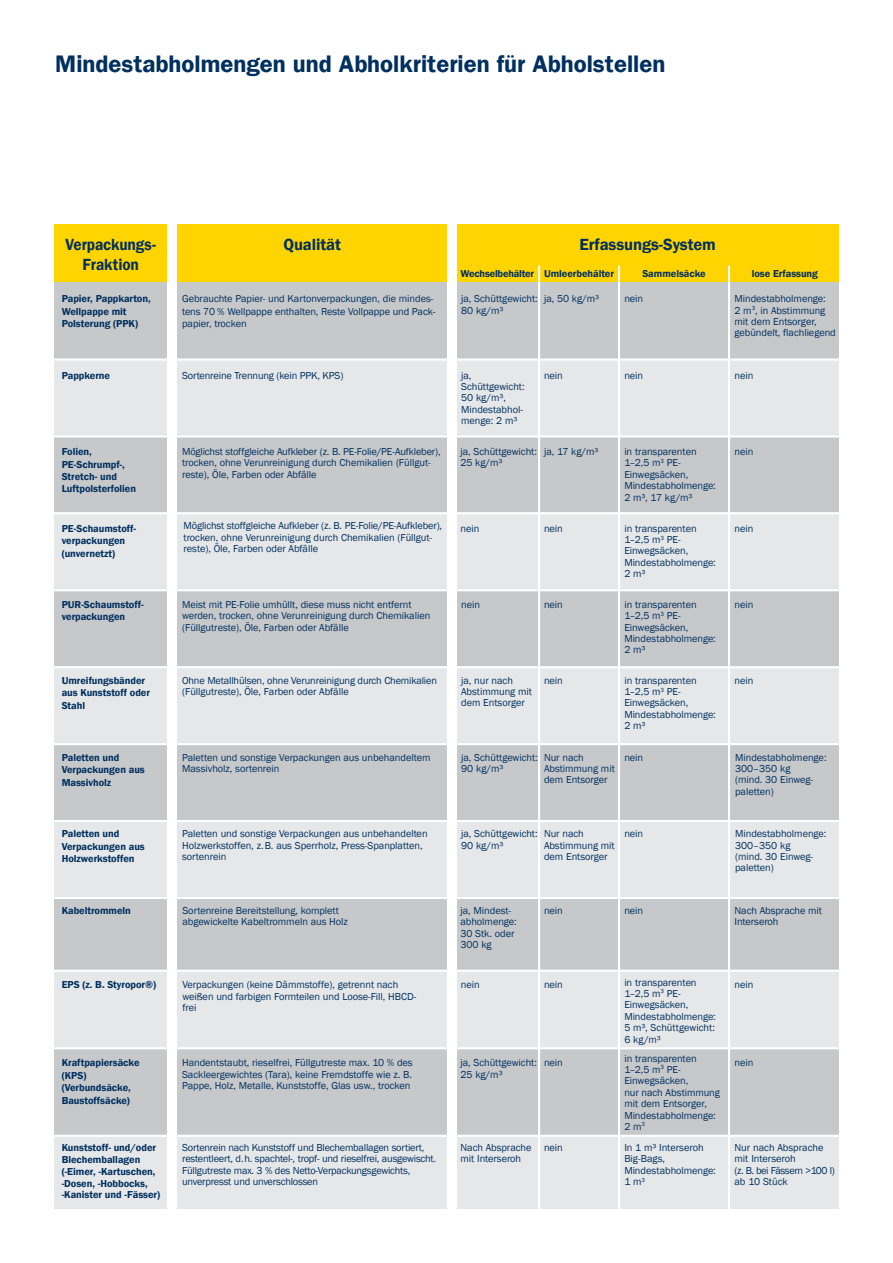
<style>
.page{position:relative;width:893px;height:1263px;background:#fff}
.page>*{position:absolute;margin:0;border:0;box-sizing:border-box;transform-origin:0 0}
.t1{font:600 24px "Franklin Gothic LT";color:#00305f}
.t2{font:600 16.65px "Franklin Gothic";letter-spacing:-.005em;color:#00305f}
.t3{font:600 16.65px/19.6px "Franklin Gothic";letter-spacing:-.005em;color:#00305f;text-align:center;scale:.93 1}
.t4{font:10.35px/11.4px "Franklin Gothic";letter-spacing:-.005em;color:#00305f}
.t5{font:600 10.35px/12.5px "Franklin Gothic";letter-spacing:-.005em;color:#00305f}
</style>
<div class="page">
<div style="left:54px;top:224px;width:785px;height:59px;background:#ffd400"></div>
<div style="left:54px;top:283px;width:113px;height:925px;background:#e6e7e8"></div>
<div style="left:177px;top:283px;width:270px;height:925px;background:#e6e7e8"></div>
<div style="left:457px;top:283px;width:382px;height:925px;background:#e6e7e8"></div>
<div style="left:54px;top:283px;width:785px;height:77px;background:#c7c8ca"></div>
<div style="left:54px;top:436px;width:785px;height:76px;background:#c7c8ca"></div>
<div style="left:54px;top:590px;width:785px;height:76px;background:#c7c8ca"></div>
<div style="left:54px;top:744px;width:785px;height:77px;background:#c7c8ca"></div>
<div style="left:54px;top:898px;width:785px;height:73px;background:#c7c8ca"></div>
<div style="left:54px;top:1048px;width:785px;height:87px;background:#c7c8ca"></div>
<hr style="left:538px;top:266px;width:2px;height:946px;background:#fff">
<hr style="left:618px;top:266px;width:2px;height:946px;background:#fff">
<hr style="left:728px;top:266px;width:2px;height:946px;background:#fff">
<div style="left:167px;top:219px;width:10px;height:993px;background:#fff"></div>
<div style="left:447px;top:219px;width:10px;height:993px;background:#fff"></div>
<hr style="left:54px;top:358px;width:785px;height:3px;background:#fff">
<hr style="left:54px;top:435px;width:785px;height:2px;background:#fff">
<hr style="left:54px;top:512px;width:785px;height:2px;background:#fff">
<hr style="left:54px;top:589px;width:785px;height:2px;background:#fff">
<hr style="left:54px;top:666px;width:785px;height:2px;background:#fff">
<hr style="left:54px;top:743px;width:785px;height:2px;background:#fff">
<hr style="left:54px;top:820px;width:785px;height:2px;background:#fff">
<hr style="left:54px;top:897px;width:785px;height:2px;background:#fff">
<hr style="left:54px;top:970px;width:785px;height:2px;background:#fff">
<hr style="left:54px;top:1047px;width:785px;height:2px;background:#fff">
<hr style="left:54px;top:1135px;width:785px;height:2px;background:#fff">
<h1 class="t1" style="left:55px;top:50px;width:612px">Mindestabholmengen und Abholkriterien für Abholstellen</h1>
<h2 class="t3" style="left:66px;top:235px;width:99px">Verpackungs-<br>Fraktion</h2>
<h2 class="t2" style="left:283px;top:235px;width:59px">Qualität</h2>
<h2 class="t2" style="left:579px;top:235px;width:138px">Erfassungs-System</h2>
<p class="t5" style="left:460px;top:267px;width:155px">Wechselbehälter Umleerbehälter</p>
<p class="t5" style="left:642px;top:267px;width:65px">Sammelsäcke</p>
<p class="t5" style="left:752px;top:267px;width:68px">lose Erfassung</p>
<p class="t5" style="left:62px;top:293px;width:91px">Papier, Pappkarton,<br>Wellpappe mit<br>Polsterung (PPK)</p>
<p class="t4" style="left:182px;top:293px;width:255px;line-height:12.5px">Gebrauchte Papier- und Kartonverpackungen, die mindes&shy;tens 70 % Wellpappe enthalten, Reste Vollpappe und Pack&shy;papier, trocken</p>
<p class="t4" style="left:461px;top:293px;width:78px">ja, Schüttgewicht:<br>80 kg/m³</p>
<p class="t4" style="left:544px;top:293px;width:57px">ja, 50 kg/m³</p>
<p class="t4" style="left:624px;top:293px;width:20px">nein</p>
<p class="t4" style="left:734px;top:293px;width:103px">Mindestabholmenge:<br>2 m<sup>3</sup>, in Abstimmung mit dem Entsorger, gebündelt, flachliegend</p>
<p class="t5" style="left:62px;top:369px;width:50px">Pappkerne</p>
<p class="t4" style="left:182px;top:370px;width:163px">Sortenreine Trennung (kein PPK, KPS)</p>
<p class="t4" style="left:461px;top:370px;width:65px">ja,<br>Schüttgewicht:<br>50 kg/m³,<br>Mindestabhol&shy;menge: 2 m³</p>
<p class="t4" style="left:544px;top:370px;width:20px">nein</p>
<p class="t4" style="left:624px;top:370px;width:20px">nein</p>
<p class="t4" style="left:734px;top:370px;width:20px">nein</p>
<p class="t5" style="left:62px;top:445px;width:76px">Folien,<br>PE-Schrumpf-,<br>Stretch- und<br>Luftpolsterfolien</p>
<p class="t4" style="left:182px;top:446px;width:260px">Möglichst stoffgleiche Aufkleber (z. B. PE-Folie/PE-Aufkleber), trocken, ohne Verunreinigung durch Chemikalien (Füllgut&shy;reste), Öle, Farben oder Abfälle</p>
<p class="t4" style="left:460px;top:446px;width:78px">ja, Schüttgewicht:<br>25 kg/m³</p>
<p class="t4" style="left:544px;top:446px;width:56px">ja, 17 kg/m³</p>
<p class="t4" style="left:624px;top:446px;width:93px">in transparenten<br>1–2,5 m<sup>3</sup> PE-<br>Einwegsäcken,<br>Mindestabholmenge:<br>2 m³, 17 kg/m³</p>
<p class="t4" style="left:734px;top:446px;width:20px">nein</p>
<p class="t5" style="left:62px;top:522px;width:76px">PE-Schaumstoff&shy;verpackungen (unvernetzt)</p>
<p class="t4" style="left:460px;top:523px;width:20px">nein</p>
<p class="t4" style="left:544px;top:523px;width:20px">nein</p>
<p class="t4" style="left:624px;top:523px;width:93px">in transparenten<br>1–2,5 m<sup>3</sup> PE-<br>Einwegsäcken,<br>Mindestabholmenge:<br>2 m³</p>
<p class="t4" style="left:734px;top:523px;width:20px">nein</p>
<p class="t5" style="left:62px;top:598px;width:84px">PUR-Schaumstoff&shy;verpackungen</p>
<p class="t4" style="left:182px;top:599px;width:250px">Meist mit PE-Folie umhüllt, diese muss nicht entfernt werden, trocken, ohne Verunreinigung durch Chemikalien (Füllgutreste), Öle, Farben oder Abfälle</p>
<p class="t4" style="left:461px;top:599px;width:20px">nein</p>
<p class="t4" style="left:544px;top:599px;width:20px">nein</p>
<p class="t4" style="left:624px;top:599px;width:93px">in transparenten<br>1–2,5 m<sup>3</sup> PE-<br>Einwegsäcken,<br>Mindestabholmenge:<br>2 m³</p>
<p class="t4" style="left:734px;top:599px;width:20px">nein</p>
<p class="t5" style="left:62px;top:674px;width:90px">Umreifungsbänder aus Kunststoff oder<br>Stahl</p>
<p class="t4" style="left:182px;top:675px;width:256px">Ohne Metallhülsen, ohne Verunreinigung durch Chemikalien (Füllgutreste), Öle, Farben oder Abfälle</p>
<p class="t4" style="left:461px;top:675px;width:72px">ja, nur nach<br>Abstimmung mit dem Entsorger</p>
<p class="t4" style="left:544px;top:675px;width:20px">nein</p>
<p class="t4" style="left:624px;top:675px;width:93px">in transparenten<br>1–2,5 m<sup>3</sup> PE-<br>Einwegsäcken,<br>Mindestabholmenge:<br>2 m³</p>
<p class="t4" style="left:734px;top:675px;width:20px">nein</p>
<p class="t5" style="left:62px;top:751px;width:85px">Paletten und<br>Verpackungen aus<br>Massivholz</p>
<p class="t4" style="left:182px;top:752px;width:250px">Paletten und sonstige Verpackungen aus unbehandeltem<br>Massivholz, sortenrein</p>
<p class="t4" style="left:461px;top:752px;width:78px">ja, Schüttgewicht:<br>90 kg/m³</p>
<p class="t4" style="left:544px;top:752px;width:72px">Nur nach<br>Abstimmung mit dem Entsorger</p>
<p class="t4" style="left:624px;top:752px;width:20px">nein</p>
<p class="t4" style="left:735px;top:752px;width:93px">Mindestabholmenge:<br>300–350 kg<br>(mind. 30 Einweg&shy;paletten)</p>
<p class="t5" style="left:62px;top:828px;width:85px">Paletten und<br>Verpackungen aus<br>Holzwerkstoffen</p>
<p class="t4" style="left:182px;top:828px;width:247px">Paletten und sonstige Verpackungen aus unbehandelten<br>Holzwerkstoffen, z.B. aus Sperrholz, Press-Spanplatten, sortenrein</p>
<p class="t4" style="left:461px;top:828px;width:78px">ja, Schüttgewicht:<br>90 kg/m³</p>
<p class="t4" style="left:544px;top:828px;width:72px">Nur nach<br>Abstimmung mit dem Entsorger</p>
<p class="t4" style="left:624px;top:828px;width:20px">nein</p>
<p class="t4" style="left:735px;top:828px;width:93px">Mindestabholmenge:<br>300–350 kg<br>(mind. 30 Einweg&shy;paletten)</p>
<p class="t5" style="left:62px;top:904px;width:71px">Kabeltrommeln</p>
<p class="t4" style="left:182px;top:905px;width:167px">Sortenreine Bereitstellung, komplett abgewickelte Kabeltrommeln aus Holz</p>
<p class="t4" style="left:460px;top:905px;width:58px">ja, Mindest&shy;abholmenge:<br>30 Stk. oder<br>300 kg</p>
<p class="t4" style="left:544px;top:905px;width:20px">nein</p>
<p class="t4" style="left:624px;top:905px;width:20px">nein</p>
<p class="t4" style="left:734px;top:905px;width:89px">Nach Absprache mit<br>Interseroh</p>
<p class="t5" style="left:62px;top:979px;width:96px">EPS (z. B. Styropor®)</p>
<p class="t4" style="left:182px;top:979px;width:235px">Verpackungen (keine Dämmstoffe), getrennt nach weißen und farbigen Formteilen und Loose-Fill, HBCD&shy;frei</p>
<p class="t4" style="left:461px;top:979px;width:20px">nein</p>
<p class="t4" style="left:544px;top:979px;width:20px">nein</p>
<p class="t4" style="left:624px;top:976px;width:93px">in transparenten<br>1–2,5 m<sup>3</sup> PE-<br>Einwegsäcken,<br>Mindestabholmenge:<br>5 m³, Schüttgewicht:<br>6 kg/m³</p>
<p class="t4" style="left:734px;top:979px;width:20px">nein</p>
<p class="t5" style="left:62px;top:1057px;width:79px">Kraftpapiersäcke (KPS) (Verbundsäcke,<br>Baustoffsäcke)</p>
<p class="t4" style="left:182px;top:1057px;width:232px;text-align:justify">Handentstaubt, rieselfrei, Füllgutreste max. 10 % des Sackleergewichtes (Tara), keine Fremdstoffe wie z. B.<br>Pappe, Holz, Metalle, Kunststoffe, Glas usw., trocken</p>
<p class="t4" style="left:460px;top:1057px;width:78px">ja, Schüttgewicht:<br>25 kg/m³</p>
<p class="t4" style="left:624px;top:1052px;width:97px">in transparenten<br>1–2,5 m<sup>3</sup> PE-<br>Einwegsäcken,<br>nur nach Abstimmung mit dem Entsorger,<br>Mindestabholmenge:<br>2 m<sup>3</sup></p>
<p class="t4" style="left:184px;top:520px;width:260px">Möglichst stoffgleiche Aufkleber (z. B. PE-Folie/PE-Aufkleber), trocken, ohne Verunreinigung durch Chemikalien (Füllgut&shy;reste), Öle, Farben oder Abfälle</p>
<p class="t4" style="left:544px;top:1057px;width:20px">nein</p>
<p class="t4" style="left:734px;top:1057px;width:20px">nein</p>
<p class="t5" style="left:62px;top:1141px;width:100px;line-height:11.9px">Kunststoff- und/oder<br>Blechemballagen (-Eimer, -Kartuschen, -Dosen, -Hobbocks, -Kanister und -Fässer)</p>
<p class="t4" style="left:182px;top:1142px;width:256px">Sortenrein nach Kunststoff und Blechemballagen sortiert, restentleert, d.h. spachtel-, tropf- und rieselfrei, ausgewischt.<br>Füllgutreste max. 3 % des Netto-Verpackungsgewichts, unverpresst und unverschlossen</p>
<p class="t4" style="left:460px;top:1142px;width:72px">Nach Absprache mit Interseroh</p>
<p class="t4" style="left:544px;top:1142px;width:20px">nein</p>
<p class="t4" style="left:624px;top:1142px;width:93px">In 1 m³ Interseroh<br>Big-Bags,<br>Mindestabholmenge:<br>1 m<sup>3</sup></p>
<p class="t4" style="left:734px;top:1142px;width:102px">Nur nach Absprache mit Interseroh<br>(z. B. bei Fässern &gt;100 l) ab 10 Stück</p>
</div>
